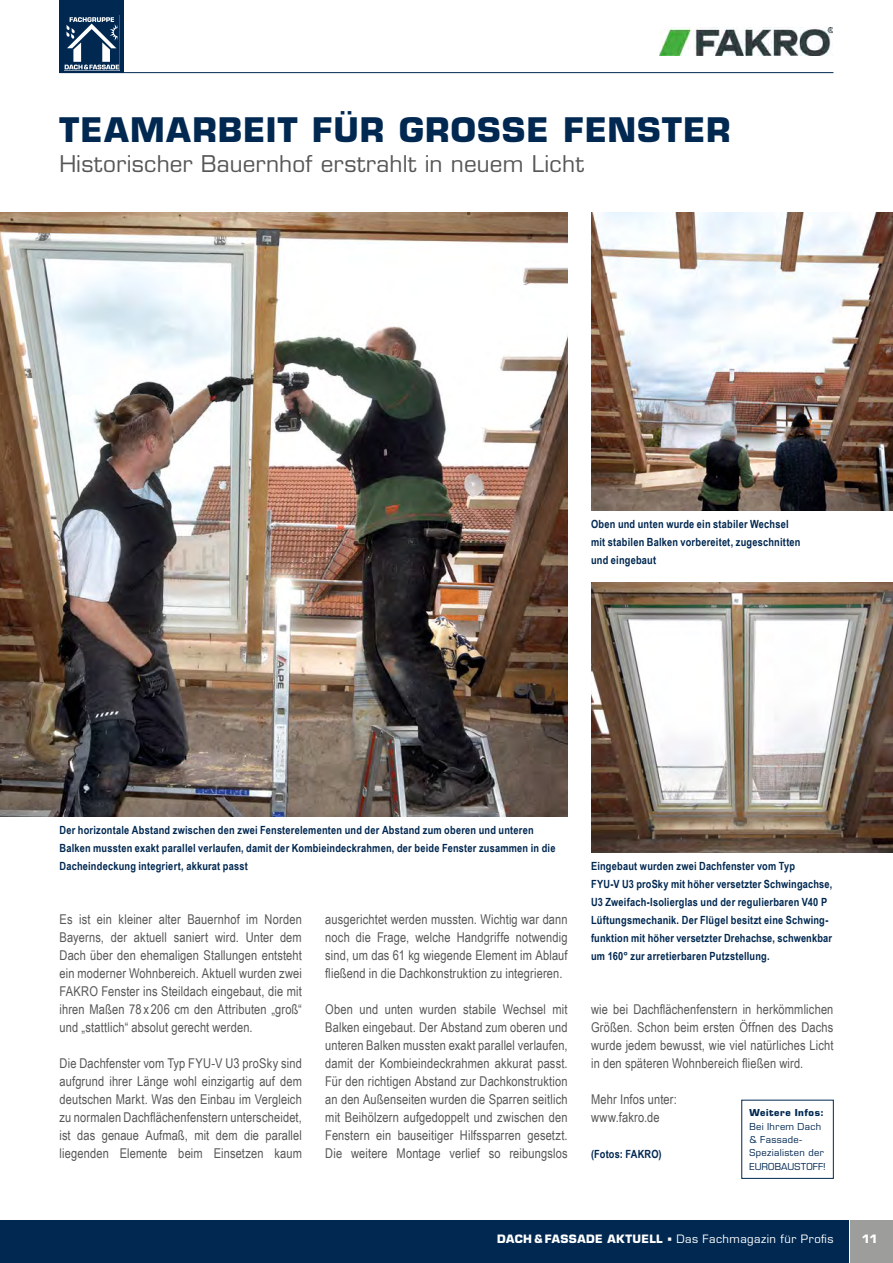
<style>
.page{position:relative;width:893px;height:1263px;background:#fff}
.page>*{position:absolute;margin:0;border:0;box-sizing:border-box;transform-origin:0 0}
.t1{font:700 33px "Eurostile LT Std";letter-spacing:.035em;color:#002851}
.t2{font:22.5px "Eurostile LT Std";letter-spacing:.01em;color:#575756}
.t3{font:13.5px/18px "Arial Narrow";letter-spacing:.01em;color:#575756;text-align:justify}
.t4{font:700 11.25px/18px "Arial Narrow";letter-spacing:.02em;color:#002851}
.t5{font:11.25px "Eurostile LT Std";letter-spacing:.04em;color:#fff}
.t6{font:700 11.25px "Eurostile LT Std";color:#fff}
.t7{font:9.3px/13.4px "Eurostile LT Std";letter-spacing:.035em;color:#002851}
.t8{font:700 9.3px "Eurostile LT Std";letter-spacing:.06em;color:#002851}
.s1{font-weight:700}
.s2{font-family:"Minion Pro"}
</style>
<div class="page">
<div style="left:0;top:1220px;width:849px;height:43px;background:#002851"></div>
<div style="left:850px;top:1220px;width:43px;height:43px;background:#9d9d9c"></div>
<div style="left:60px;top:0;width:64px;height:73px;background:#002851"></div>
<hr style="left:60px;top:72px;width:773px;height:1px;background:#002851">
<svg style="left:64px;top:17px;width:55px;height:53px"></svg>
<img style="left:0;top:213px;width:568px;height:603px">
<img style="left:591px;top:582px;width:302px;height:270px">
<img style="left:659px;top:28px;width:174px;height:27px">
<img style="left:591px;top:213px;width:302px;height:297px">
<div style="left:741px;top:1100px;width:93px;height:79px;background:#fff;border:1px solid #002851"></div>
<h1 class="t1" style="left:60px;top:109px;width:672px">TEAMARBEIT FÜR GROSSE FENSTER</h1>
<h2 class="t2" style="left:60px;top:150px;width:526px">Historischer Bauernhof erstrahlt in neuem Licht</h2>
<p class="t4" style="left:591px;top:515px;width:211px">Oben und unten wurde ein stabiler Wechsel mit stabilen Balken vorbereitet, zugeschnitten und eingebaut</p>
<p class="t4" style="left:60px;top:821px;width:497px">Der horizontale Abstand zwischen den zwei Fensterelementen und der Abstand zum oberen und unteren<br>Balken mussten exakt parallel verlaufen, damit der Kombieindeckrahmen, der beide Fenster zusammen in die<br>Dacheindeckung integriert, akkurat passt</p>
<p class="t3" style="left:60px;top:910px;width:244px">Es ist ein kleiner alter Bauernhof im Norden Bayerns, der aktuell saniert wird. Unter dem Dach über den ehemaligen Stallungen entsteht ein moderner Wohnbereich. Aktuell wurden zwei FAKRO Fenster ins Steildach eingebaut, die mit ihren Maßen 78 x 206 cm den Attributen „groß“ und „stattlich“ absolut gerecht werden.</p>
<p class="t3" style="left:60px;top:1054px;width:244px">Die Dachfenster vom Typ FYU-V U3 proSky sind aufgrund ihrer Länge wohl einzigartig auf dem deutschen Markt. Was den Einbau im Vergleich zu normalen Dachflächenfenstern unterscheidet, ist das genaue Aufmaß, mit dem die parallel liegenden Elemente beim Einsetzen kaum</p>
<p class="t3" style="left:325px;top:910px;width:244px">ausgerichtet werden mussten. Wichtig war dann noch die Frage, welche Handgriffe notwendig sind, um das 61 kg wiegende Element im Ablauf fließend in die Dachkonstruktion zu integrieren.</p>
<p class="t3" style="left:325px;top:1000px;width:244px">Oben und unten wurden stabile Wechsel mit Balken eingebaut. Der Abstand zum oberen und unteren Balken mussten exakt parallel verlaufen, damit der Kombieindeckrahmen akkurat passt.<br>Für den richtigen Abstand zur Dachkonstruktion an den Außenseiten wurden die Sparren seitlich mit Beihölzern aufgedoppelt und zwischen den Fenstern ein bauseitiger Hilfssparren gesetzt.<br>Die weitere Montage verlief so reibungslos</p>
<p class="t4" style="left:591px;top:857px;width:243px">Eingebaut wurden zwei Dachfenster vom Typ<br>FYU-V U3 proSky mit höher versetzter Schwingachse, U3 Zweifach-Isolierglas und der regulierbaren V40 P Lüftungsmechanik. Der Flügel besitzt eine Schwing&shy;funktion mit höher versetzter Drehachse, schwenkbar um 160° zur arretierbaren Putzstellung.</p>
<p class="t3" style="left:591px;top:1000px;width:244px">wie bei Dachflächenfenstern in herkömmlichen Größen. Schon beim ersten Öffnen des Dachs wurde jedem bewusst, wie viel natürliches Licht in den späteren Wohnbereich fließen wird.</p>
<p class="t3" style="left:591px;top:1090px;width:87px">Mehr Infos unter: www.fakro.de</p>
<p class="t4" style="left:591px;top:1145px;width:72px">(Fotos: FAKRO)</p>
<p class="t8" style="left:749px;top:1107px;width:76px">Weitere Infos:</p>
<p class="t7" style="left:749px;top:1120px;width:78px">Bei Ihrem Dach &amp; Fassade-<br>Spezialisten der<br>EUROBAUSTOFF!</p>
<p class="t5" style="left:497px;top:1232px;width:338px"><span class="s1">DACH &amp; FASSADE AKTUELL</span> <span class="s2">■</span> Das Fachmagazin für Profis</p>
<p class="t6" style="left:862px;top:1232px;width:17px">11</p>
</div>
